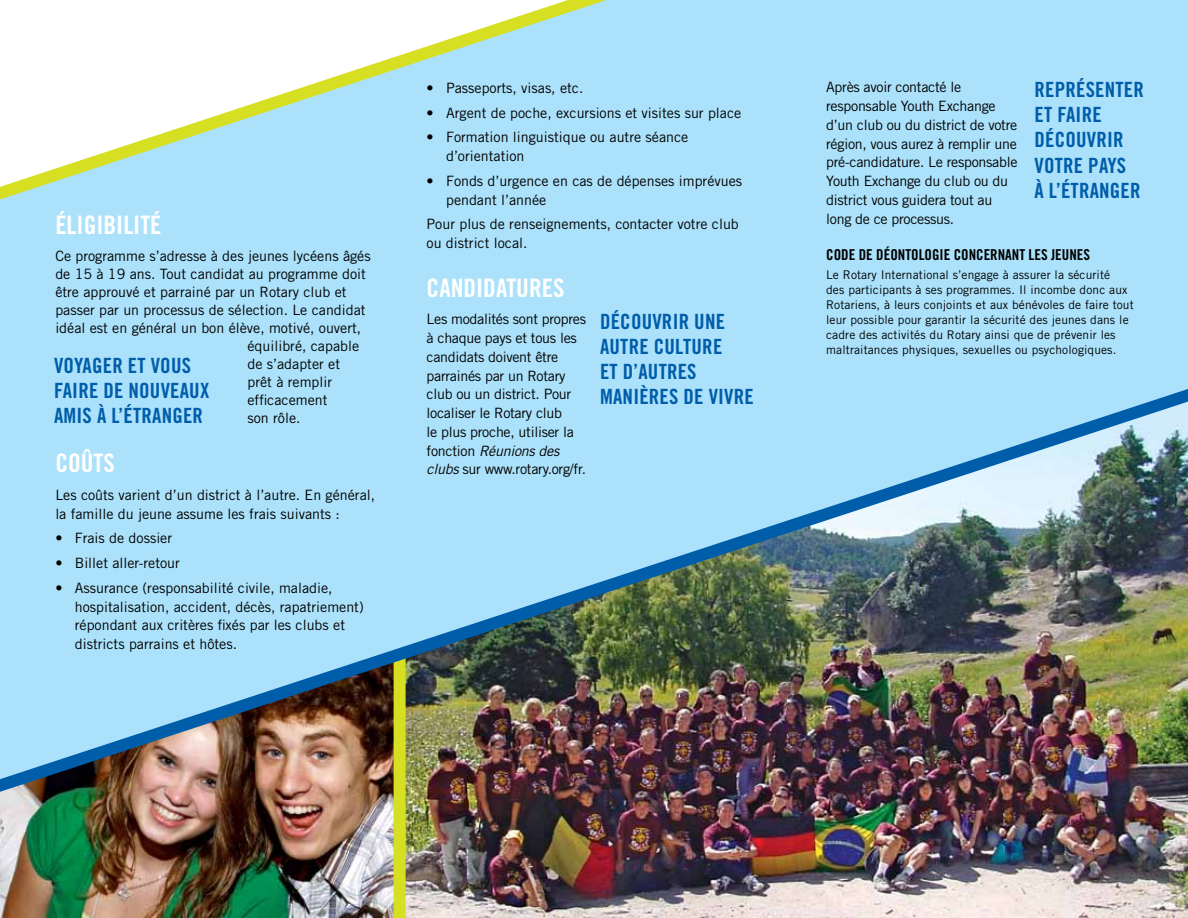
<style>
.page{position:relative;width:1188px;height:918px;background:#fff}
.page>*{position:absolute;margin:0;border:0;box-sizing:border-box;transform-origin:0 0}
.t1{font:25.5px "Trade Gothic LT Std Bd Cn 20";color:#fff}
.t2{font:21px/25.2px "Trade Gothic LT Std Bd Cn 20";letter-spacing:.01em;color:#005daa}
.t3{font:15px "Trade Gothic LT Std Bd Cn 20";color:#000}
.t4{font:14.25px/18.8px "Trade Gothic LT Std";color:#000}
.t5{font:14.25px/18.8px "Trade Gothic LT Std";letter-spacing:-.02em;color:#000}
.t6{font:12px/15px "Trade Gothic LT Std";letter-spacing:.01em;color:#000}
.s1{font-style:italic}
</style>
<div class="page">
<img style="left:406px;top:848px;width:782px;height:70px">
<img style="left:0;top:848px;width:394px;height:70px">
<div style="left:394px;top:651px;width:12px;height:267px;background:#d7df23"></div>
<div style="left:0;top:0;width:1188px;height:344px;background:#abe1fa"></div>
<svg style="left:0;top:0;width:1006px;height:221px"></svg>
<img style="left:0;top:344px;width:1188px;height:504px">
<h1 class="t1" style="left:55px;top:210px;width:108px">ÉLIGIBILITÉ</h1>
<p class="t4" style="left:55px;top:247px;width:317px">Ce programme s’adresse à des jeunes lycéens âgés</p>
<p class="t4" style="left:55px;top:265px;width:312px">de 15 à 19 ans. Tout candidat au programme doit</p>
<p class="t4" style="left:55px;top:283px;width:293px">être approuvé et parrainé par un Rotary club et</p>
<p class="t4" style="left:55px;top:301px;width:312px">passer par un processus de sélection. Le candidat</p>
<p class="t4" style="left:55px;top:319px;width:307px">idéal est en général un bon élève, motivé, ouvert,</p>
<p class="t4" style="left:248px;top:337px;width:113px">équilibré, capable</p>
<p class="t4" style="left:248px;top:355px;width:94px">de s’adapter et</p>
<p class="t4" style="left:248px;top:373px;width:86px">prêt à remplir</p>
<p class="t4" style="left:248px;top:391px;width:81px">efficacement</p>
<p class="t4" style="left:248px;top:409px;width:55px">son rôle.</p>
<h1 class="t1" style="left:55px;top:447px;width:50px">COÛTS</h1>
<p class="t4" style="left:55px;top:485px;width:321px">Les coûts varient d’un district à l’autre. En général, la famille du jeune assume les frais suivants :</p>
<p class="t4" style="left:55px;top:529px;width:118px">• Frais de dossier</p>
<p class="t4" style="left:55px;top:553px;width:126px">• Billet aller-retour</p>
<p class="t4" style="left:75px;top:578px;width:290px;text-indent:-19px">• Assurance (responsabilité civile, maladie, hospitalisation, accident, décès, rapatriement) répondant aux critères fixés par les clubs et districts parrains et hôtes.</p>
<h2 class="t2" style="left:54px;top:352px;width:21px">VOYAGER</h2>
<h2 class="t2" style="left:128px;top:352px;width:43px">ET VOUS</h2>
<h2 class="t2" style="left:54px;top:378px;width:19px">FAIRE</h2>
<h2 class="t2" style="left:54px;top:378px;width:157px;text-indent:49px">DENOUVEAUX<br>AMIS À L’ÉTRANGER</h2>
<p class="t4" style="left:427px;top:78px;width:158px">• Passeports, visas, etc.</p>
<p class="t4" style="left:427px;top:103px;width:316px">• Argent de poche, excursions et visites sur place</p>
<p class="t4" style="left:446px;top:128px;width:244px;text-indent:-19px">• Formation linguistique ou autre séance d’orientation</p>
<p class="t4" style="left:446px;top:171px;width:298px;text-indent:-19px">• Fonds d’urgence en cas de dépenses imprévues pendant l’année</p>
<p class="t4" style="left:427px;top:215px;width:314px">Pour plus de renseignements, contacter votre club ou district local.</p>
<h1 class="t1" style="left:427px;top:272px;width:26px">CANDIDATURES</h1>
<p class="t5" style="left:427px;top:310px;width:161px">Les modalités sont propres à chaque pays et tous les candidats doivent être parrainés par un Rotary club ou un district. Pour localiser le Rotary club<br>le plus proche, utiliser la fonction <span class="s1">Réunions des clubs</span> sur www.rotary.org/fr.</p>
<h2 class="t2" style="left:600px;top:308px;width:11px">DÉCOU</h2>
<h2 class="t2" style="left:652px;top:308px;width:53px">VRIR UNE</h2>
<h2 class="t2" style="left:600px;top:334px;width:11px">AUTRE</h2>
<h2 class="t2" style="left:654px;top:334px;width:11px">CULTURE</h2>
<h2 class="t2" style="left:600px;top:359px;width:144px">ET D’AUTRES<br>MANI ÈRES DE VIVRE</h2>
<h2 class="t2" style="left:1035px;top:77px;width:42px;text-align:justify">REPRÉSENTER ET FAIRE DÉCOU</h2>
<p class="t5" style="left:826px;top:78px;width:193px">Après avoir contacté le responsable Youth Exchange d’un club ou du district de votre région, vous aurez à remplir une pré-candidature. Le responsable<br>Youth Exchange du club ou du district vous guidera tout au long de ce processus.</p>
<p class="t3" style="left:826px;top:245px;width:58px">CODE DEDÉONTOLOGIE</p>
<p class="t3" style="left:954px;top:245px;width:9px">CONCERNANT</p>
<p class="t3" style="left:1029px;top:245px;width:35px">LES JEUNES</p>
<p class="t6" style="left:826px;top:267px;width:309px">Le Rotary International s’engage à assurer la sécurité<br>des participants à ses programmes. Il incombe donc aux Rotariens, à leurs conjoints et aux bénévoles de faire tout leur possible pour garantir la sécurité des jeunes dans le cadre des activités du Rotary ainsi que de prévenir les maltraitances physiques, sexuelles ou psychologiques.</p>
<h2 class="t2" style="left:1087px;top:127px;width:19px">VRIR</h2>
<h2 class="t2" style="left:1035px;top:152px;width:20px">VOTRE</h2>
<h2 class="t2" style="left:1088px;top:152px;width:21px">PAYS</h2>
<h2 class="t2" style="left:1035px;top:178px;width:38px">À L’ÉTRANGER</h2>
</div>
